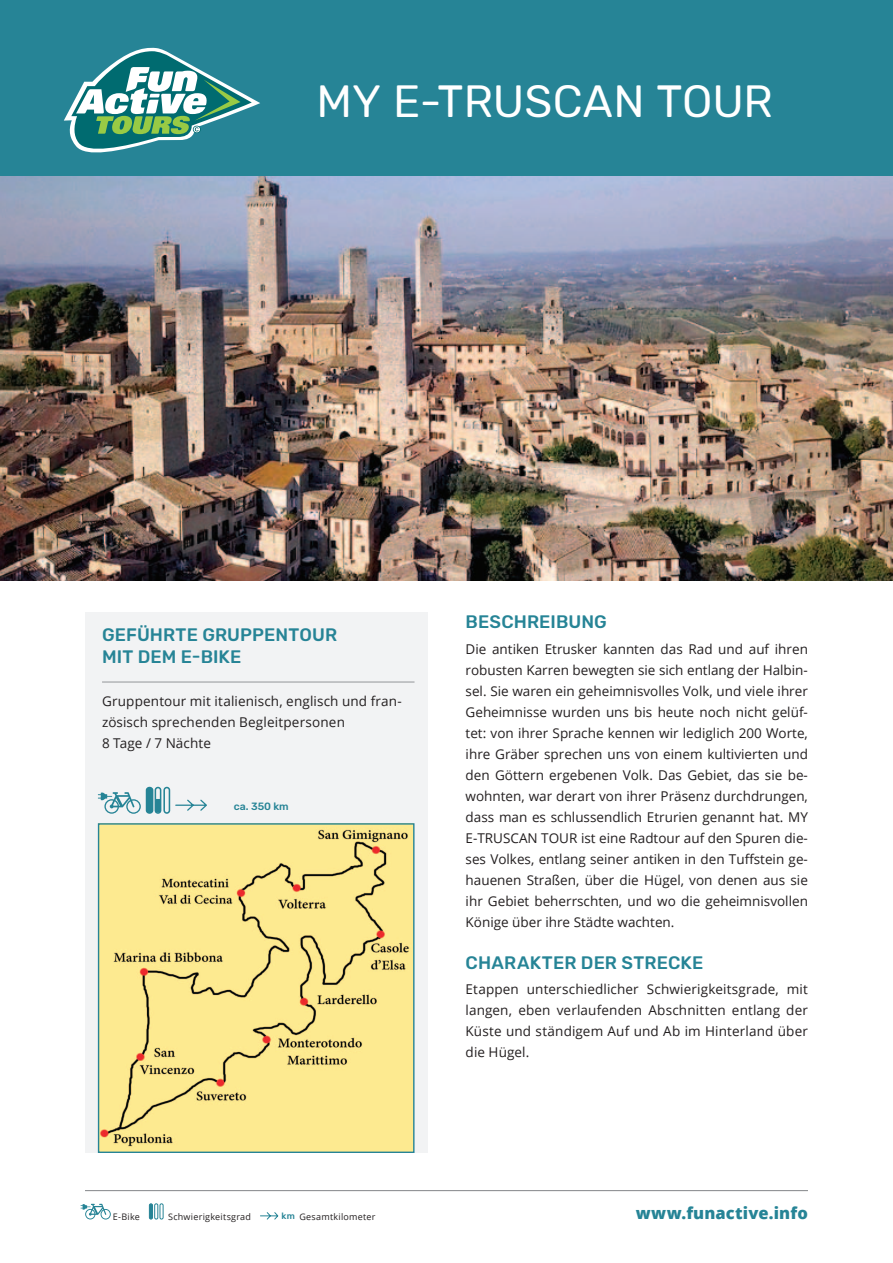
<style>
.page{position:relative;width:893px;height:1263px;background:#fff}
.page>*{position:absolute;margin:0;border:0;box-sizing:border-box;transform-origin:0 0}
.t1{font:45px "Rubik";color:#fff}
.t2{font:500 18px/21.6px "Rubik";letter-spacing:.005em;color:#268496}
.t3{font:800 16.5px "Open Sans";letter-spacing:.01em;color:#268496}
.t4{font:13.5px/21px "Open Sans";letter-spacing:.01em;color:#231f20;text-align:justify}
.t5{font:500 10.5px "Rubik";color:#268496}
.t6{font:9px "Open Sans";letter-spacing:.025em;color:#231f20}
.s1{font-family:"Rubik";font-weight:500;color:#268496}
</style>
<div class="page">
<hr style="left:85px;top:1190px;width:723px;height:1px;background:#939598">
<div style="left:159px;top:1203px;width:5px;height:16px;border:1px solid #268496;border-radius:2px"></div>
<div style="left:154px;top:1203px;width:4px;height:16px;border:1px solid #268496;border-radius:2px"></div>
<div style="left:149px;top:1203px;width:4px;height:16px;border:1px solid #268496;border-radius:2px"></div>
<svg style="left:260px;top:1212px;width:19px;height:8px"></svg>
<svg style="left:81px;top:1204px;width:30px;height:15px"></svg>
<img style="left:0;top:175px;width:893px;height:406px">
<div style="left:85px;top:613px;width:342px;height:540px;background:#f2f3f4"></div>
<hr style="left:102px;top:682px;width:313px;height:1px;background:#939598">
<img style="left:100px;top:825px;width:313px;height:326px">
<div style="left:98px;top:823px;width:317px;height:330px;border:1px solid #268496"></div>
<div style="left:0;top:0;width:893px;height:175px;background:#268496"></div>
<svg style="left:64px;top:48px;width:196px;height:105px"></svg>
<svg style="left:98px;top:792px;width:43px;height:22px"></svg>
<svg style="left:154px;top:786px;width:53px;height:28px"></svg>
<div style="left:147px;top:787px;width:6px;height:26px;background:#268496;border-radius:3px"></div>
<div style="left:146px;top:787px;width:7px;height:27px;border:2px solid #268496;border-radius:3px"></div>
<div style="left:155px;top:799px;width:5px;height:13px;background:#268496"></div>
<h1 class="t1" style="left:316px;top:76px;width:458px">MY E-TRUSCAN TOUR</h1>
<h2 class="t2" style="left:102px;top:625px;width:114px">GEFÜHRTE GRU</h2>
<h2 class="t2" style="left:102px;top:625px;width:223px;text-indent:138px">PPENTOUR<br>MIT DEM E-BIKE</h2>
<p class="t4" style="left:102px;top:690px;width:301px;text-align:left">Gruppentour mit italienisch, englisch und fran&shy;zösisch sprechenden Begleitpersonen<br>8 Tage / 7 Nächte</p>
<p class="t5" style="left:234px;top:800px;width:56px">CA. 350 KM</p>
<h2 class="t2" style="left:466px;top:612px;width:143px">BESCHREIBUNG</h2>
<p class="t4" style="left:466px;top:638px;width:344px">Die antiken Etrusker kannten das Rad und auf ihren robusten Karren bewegten sie sich entlang der Halbin&shy;sel. Sie waren ein geheimnisvolles Volk, und viele ihrer Geheimnisse wurden uns bis heute noch nicht gelüf&shy;tet: von ihrer Sprache kennen wir lediglich 200 Worte, ihre Gräber sprechen uns von einem kultivierten und den Göttern ergebenen Volk. Das Gebiet, das sie be&shy;wohnten, war derart von ihrer Präsenz durchdrungen, dass man es schlussendlich Etrurien genannt hat. MY E-TRUSCAN TOUR ist eine Radtour auf den Spuren die&shy;ses Volkes, entlang seiner antiken in den Tuffstein ge&shy;hauenen Straßen, über die Hügel, von denen aus sie ihr Gebiet beherrschten, und wo die geheimnisvollen Könige über ihre Städte wachten.</p>
<h2 class="t2" style="left:466px;top:952px;width:192px">CHARAKTER DER STREC</h2>
<h2 class="t2" style="left:680px;top:952px;width:22px">KE</h2>
<p class="t4" style="left:466px;top:978px;width:344px">Etappen unterschiedlicher Schwierigkeitsgrade, mit langen, eben verlaufenden Abschnitten entlang der Küste und ständigem Auf und Ab im Hinterland über die Hügel.</p>
<p class="t6" style="left:113px;top:1210px;width:28px">E-Bike</p>
<p class="t6" style="left:168px;top:1210px;width:84px">Schwierigkeitsgrad</p>
<p class="t6" style="left:281px;top:1210px;width:96px"><span class="s1">KM</span> Gesamtkilometer</p>
<p class="t3" style="left:636px;top:1200px;width:174px">www.funactive.info</p>
</div>
